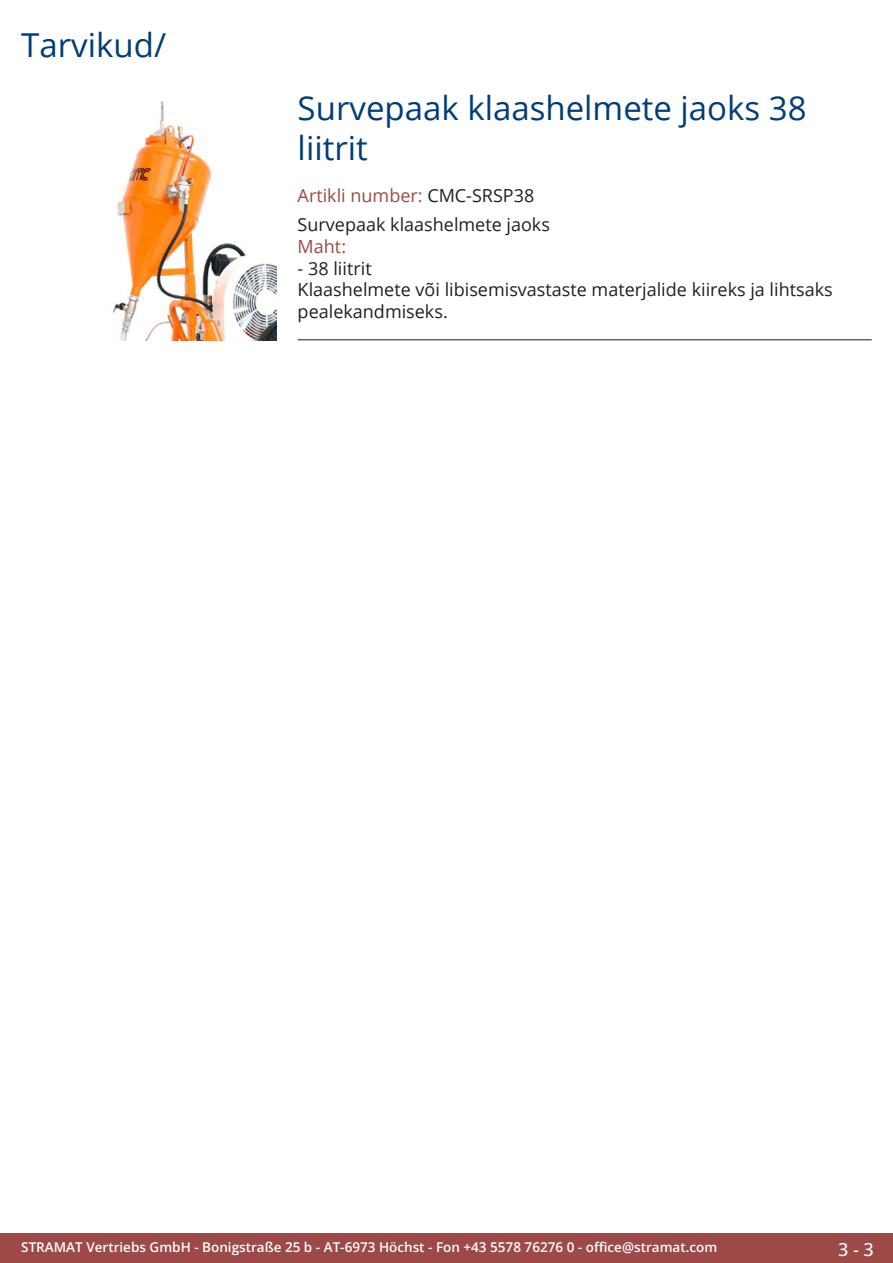
<style>
.page{position:relative;width:893px;height:1263px;background:#fff}
.page>*{position:absolute;margin:0;border:0;box-sizing:border-box;transform-origin:0 0}
.Produkttitel{font:33px/39.6px "Open Sans";color:#003d78}
.RastTitel{font:33px "Open Sans";color:#003d78}
.Beschreibung_Text{font:18px/21.6px "Open Sans";color:#231f20}
.TechDaten_Überschrif{font:18px "Open Sans";color:#9c4948}
.t1{font:500 18px "Open Sans";color:#fff}
.t2{font:600 13.5px "Open Sans";color:#fff}
.s1{color:#231f20}
.s2{color:#9c4948}
</style>
<div class="page">
<div style="left:0;top:1233px;width:893px;height:30px;background:#9c4948"></div>
<hr style="left:298px;top:340px;width:574px;height:1px;background:#201d08">
<img style="left:113px;top:101px;width:163px;height:239px">
<p class="RastTitel" style="left:21px;top:22px;width:146px">Tarvikud/</p>
<p class="Produkttitel" style="left:298px;top:88px;width:510px">Survepaak klaashelmete jaoks 38 liitrit</p>
<p class="TechDaten_Überschrif" style="left:298px;top:183px;width:238px">Artikli number: <span class="s1">CMC-SRSP38</span></p>
<p class="Beschreibung_Text" style="left:298px;top:214px;width:254px">Survepaak klaashelmete jaoks<br><span class="s2">Maht:</span></p>
<p class="Beschreibung_Text" style="left:298px;top:257px;width:537px">- 38 liitrit<br>Klaashelmete või libisemisvastaste materjalide kiireks ja lihtsaks pealekandmiseks.</p>
<p class="t2" style="left:21px;top:1238px;width:698px">STRAMAT Vertriebs GmbH - Bonigstraße 25 b - AT-6973 Höchst - Fon +43 5578 76276 0 - office@stramat.com</p>
<p class="t1" style="left:838px;top:1237px;width:37px">3 - 3</p>
</div>
